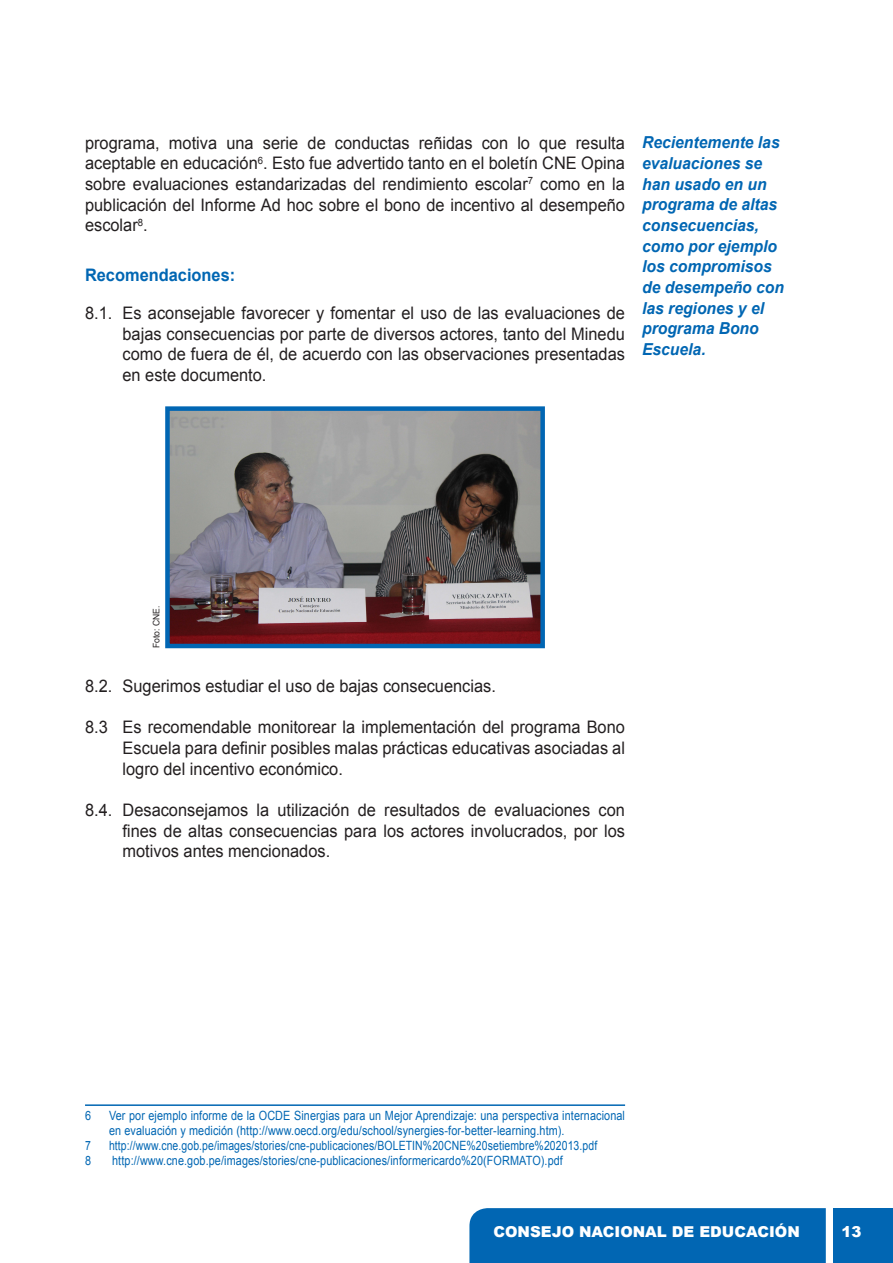
<style>
.page{position:relative;width:893px;height:1263px;background:#fff}
.page>*{position:absolute;margin:0;border:0;box-sizing:border-box;transform-origin:0 0}
.GUION{font:17.25px/20.7px "Arial";color:#231f20;text-align:justify;scale:.95 1}
.TEXTO{font:17.25px/20.7px "Arial";color:#231f20;text-align:justify;scale:.95 1}
.RECOME{font:700 17.25px "Arial";color:#0166b3;scale:.95 1}
.GORRITO{font:italic 700 16.5px/20.7px "Arial";color:#0166b3;scale:.95 1}
.t1{font:900 15px "Arial";color:#fff}
.PIE{font:12.75px/15px "Arial";letter-spacing:.01em;color:#0166b3;scale:.85 1}
.PIE-2{font:12.75px "Arial";letter-spacing:.01em;color:#0166b3;scale:.82 1}
.TEXTO-2{font:9px "Arial";color:#231f20;scale:.95 1}
</style>
<div class="page">
<div style="left:833px;top:1208px;width:60px;height:55px;background:#0166b3"></div>
<div style="left:469px;top:1208px;width:357px;height:55px;background:#0166b3"></div>
<hr style="left:85px;top:1104px;width:540px;height:2px;background:#0166b3">
<img style="left:170px;top:411px;width:370px;height:232px">
<div style="left:165px;top:406px;width:380px;height:242px;border:4px solid #0166b3"></div>
<p class="TEXTO" style="left:85px;top:132px;width:570px">programa, motiva una serie de conductas reñidas con lo que resulta aceptable en educación<sup>6</sup>. Esto fue advertido tanto en el boletín CNE Opina sobre evaluaciones estandarizadas del rendimiento escolar<sup>7</sup> como en la publicación del Informe Ad hoc sobre el bono de incentivo al desempeño escolar<sup>8</sup>.</p>
<p class="RECOME" style="left:85px;top:263px;width:160px">Recomendaciones:</p>
<p class="GUION" style="left:123px;top:303px;width:530px;text-indent:-38px">8.1. Es aconsejable favorecer y fomentar el uso de las evaluaciones de bajas consecuencias por parte de diversos actores, tanto del Minedu como de fuera de él, de acuerdo con las observaciones presentadas en este documento.</p>
<p class="GORRITO" style="left:642px;top:132px;width:151px">Recientemente las evaluaciones se han usado en un programa de altas consecuencias, como por ejemplo los compromisos de desempeño con las regiones y el programa Bono<br>Escuela.</p>
<p class="TEXTO-2" style="left:150px;top:648px;width:46px;rotate:-90deg">Foto: CNE.</p>
<p class="GUION" style="left:85px;top:675px;width:434px">8.2. Sugerimos estudiar el uso de bajas consecuencias.</p>
<p class="GUION" style="left:123px;top:717px;width:530px;text-indent:-38px">8.3 Es recomendable monitorear la implementación del programa Bono Escuela para definir posibles malas prácticas educativas asociadas al logro del incentivo económico.</p>
<p class="GUION" style="left:123px;top:799px;width:530px;text-indent:-38px">8.4. Desaconsejamos la utilización de resultados de evaluaciones con fines de altas consecuencias para los actores involucrados, por los motivos antes mencionados.</p>
<p class="PIE" style="left:85px;top:1108px;width:9px">6</p>
<p class="PIE" style="left:109px;top:1108px;width:608px">Ver por ejemplo informe de la OCDE Sinergias para un Mejor Aprendizaje: una perspectiva internacional en evaluación y medición (http://www.oecd.org/edu/school/synergies-for-better-learning.htm).</p>
<p class="PIE-2" style="left:85px;top:1137px;width:9px">7</p>
<p class="PIE-2" style="left:109px;top:1137px;width:597px">http://www.cne.gob.pe/images/stories/cne-publicaciones/BOLETIN%20CNE%20setiembre%202013.pdf</p>
<p class="PIE" style="left:85px;top:1153px;width:9px">8</p>
<p class="PIE" style="left:112px;top:1153px;width:532px">http://www.cne.gob.pe/images/stories/cne-publicaciones/informericardo%20(FORMATO).pdf</p>
<p class="t1" style="left:493px;top:1220px;width:308px">CONSEJO NACIONAL DE EDUCACIÓN</p>
<p class="t1" style="left:841px;top:1220px;width:21px">13</p>
</div>
